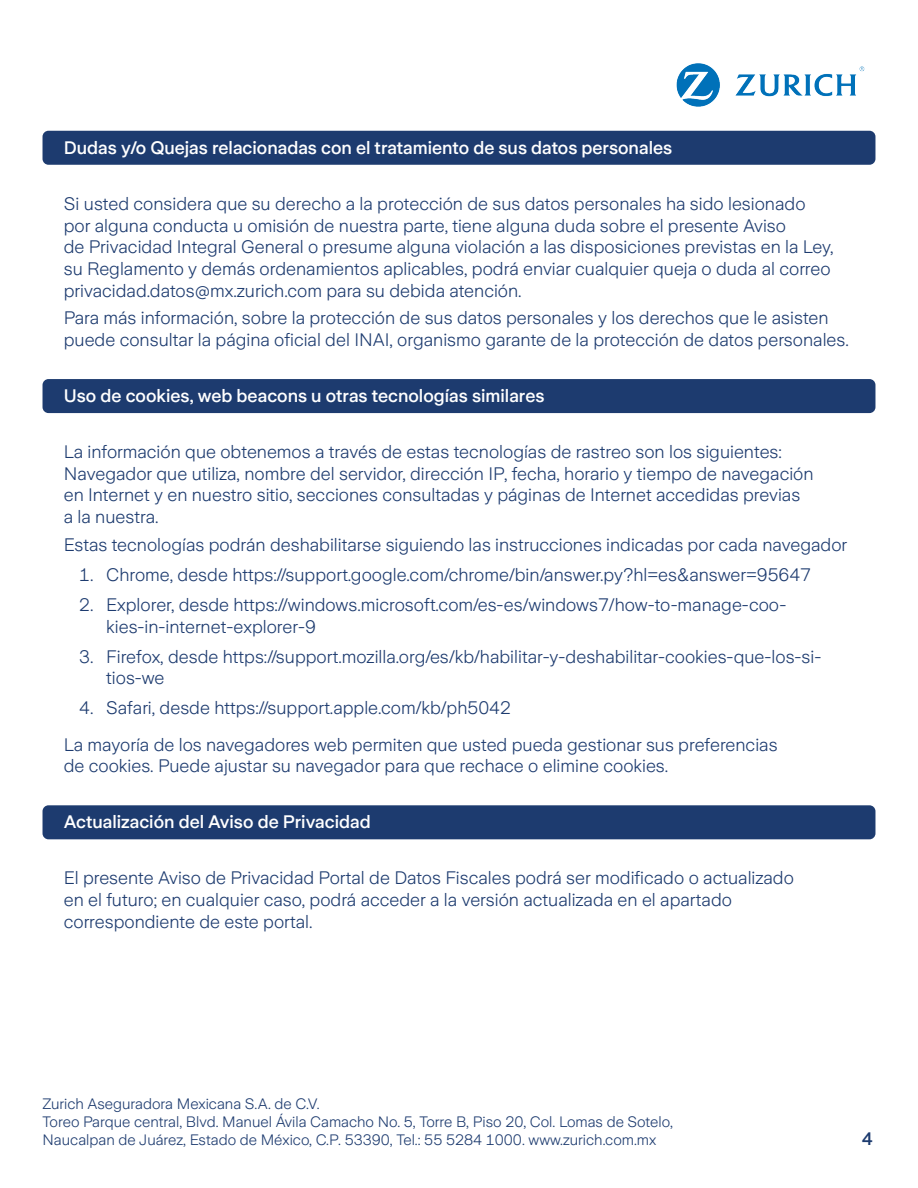
<style>
.page{position:relative;width:918px;height:1188px;background:#fff}
.page>*{position:absolute;margin:0;border:0;box-sizing:border-box;transform-origin:0 0}
.t1{font:300 18px/21.6px "Zurich Sans";color:#1d3b6f}
.t2{font:500 18px "Zurich Sans";color:#fff}
.t3{font:500 18px "Zurich Sans";color:#1d3b6f}
.t4{font:300 15px/18px "Zurich Sans";color:#1d3b6f}
</style>
<div class="page">
<img style="left:676px;top:63px;width:189px;height:44px">
<div style="left:43px;top:131px;width:832px;height:34px;background:#1d3b6f;border-radius:6px"></div>
<div style="left:43px;top:379px;width:832px;height:34px;background:#1d3b6f;border-radius:6px"></div>
<div style="left:43px;top:805px;width:832px;height:34px;background:#1d3b6f;border-radius:6px"></div>
<p class="t2" style="left:64px;top:138px;width:610px">Dudas y/o Quejas relacionadas con el tratamiento de sus datos personales</p>
<p class="t1" style="left:64px;top:193px;width:771px">Si usted considera que su derecho a la protección de sus datos personales ha sido lesionado por alguna conducta u omisión de nuestra parte, tiene alguna duda sobre el presente Aviso<br>de Privacidad Integral General o presume alguna violación a las disposiciones previstas en la Ley, su Reglamento y demás ordenamientos aplicables, podrá enviar cualquier queja o duda al correo privacidad.datos@mx.zurich.com para su debida atención.</p>
<p class="t1" style="left:64px;top:308px;width:787px">Para más información, sobre la protección de sus datos personales y los derechos que le asisten puede consultar la página oficial del INAI, organismo garante de la protección de datos personales.</p>
<p class="t2" style="left:64px;top:386px;width:482px">Uso de cookies, web beacons u otras tecnologías similares</p>
<p class="t1" style="left:64px;top:441px;width:751px">La información que obtenemos a través de estas tecnologías de rastreo son los siguientes:<br>Navegador que utiliza, nombre del servidor, dirección IP, fecha, horario y tiempo de navegación en Internet y en nuestro sitio, secciones consultadas y páginas de Internet accedidas previas a la nuestra.</p>
<p class="t1" style="left:64px;top:534px;width:785px">Estas tecnologías podrán deshabilitarse siguiendo las instrucciones indicadas por cada navegador</p>
<p class="t1" style="left:79px;top:564px;width:733px">1. Chrome, desde https://support.google.com/chrome/bin/answer.py?hl=es&amp;answer=95647</p>
<p class="t1" style="left:106px;top:594px;width:682px;text-indent:-27px">2. Explorer, desde https://windows.microsoft.com/es-es/windows7/how-to-manage-coo&shy;kies-in-internet-explorer-9</p>
<p class="t1" style="left:106px;top:646px;width:716px;text-indent:-27px">3. Firefox, desde https://support.mozilla.org/es/kb/habilitar-y-deshabilitar-cookies-que-los-si&shy;tios-we</p>
<p class="t1" style="left:79px;top:698px;width:433px">4. Safari, desde https://support.apple.com/kb/ph5042</p>
<p class="t1" style="left:64px;top:734px;width:715px">La mayoría de los navegadores web permiten que usted pueda gestionar sus preferencias de cookies. Puede ajustar su navegador para que rechace o elimine cookies.</p>
<p class="t2" style="left:64px;top:812px;width:308px">Actualización del Aviso de Privacidad</p>
<p class="t1" style="left:64px;top:868px;width:732px">El presente Aviso de Privacidad Portal de Datos Fiscales podrá ser modificado o actualizado en el futuro; en cualquier caso, podrá acceder a la versión actualizada en el apartado correspondiente de este portal.</p>
<p class="t4" style="left:43px;top:1095px;width:632px">Zurich Aseguradora Mexicana S.A. de C.V.<br>Toreo Parque central, Blvd. Manuel Ávila Camacho No. 5, Torre B, Piso 20, Col. Lomas de Sotelo,<br>Naucalpan de Juárez, Estado de México, C.P. 53390, Tel.: 55 5284 1000. www.zurich.com.mx</p>
<p class="t3" style="left:862px;top:1129px;width:13px">4</p>
</div>
